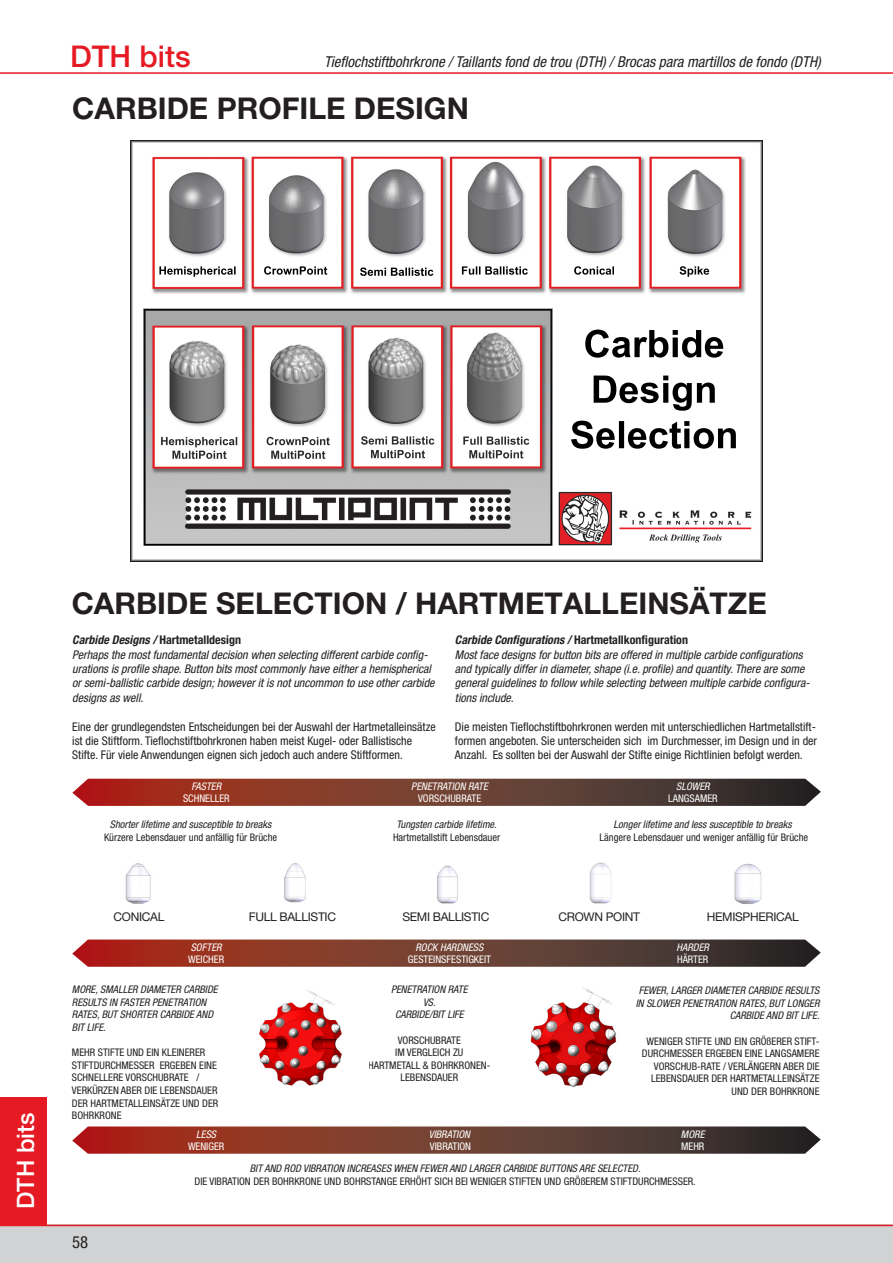
<style>
.page{position:relative;width:893px;height:1263px;background:#fff}
.page>*{position:absolute;margin:0;border:0;box-sizing:border-box;transform-origin:0 0}
.Kopfzeile{font:700 30px "Helvetica Neue LT Pro";color:#231f20}
.t1{font:500 30px "Helvetica Neue LT Pro";color:#e51a23}
.t2{font:500 24px "Helvetica Neue LT Pro";color:#fff}
.t3{font:condensed 16.8px "Helvetica Neue LT Pro";color:#231f20}
.t4{font:italic condensed 15px "Helvetica Neue LT Pro";color:#231f20}
.t5{font:italic condensed 12px/14.4px "Helvetica Neue LT Pro";color:#231f20}
.t6{font:condensed 12px/14.4px "Helvetica Neue LT Pro";color:#231f20}
.t7{font:700 condensed 12px "Helvetica Neue LT Pro";color:#231f20}
.Kopfzeile-2{font:12px "Helvetica Neue LT Pro";letter-spacing:-.025em;color:#231f20}
.t8{font:condensed 10.5px/12.6px "Helvetica Neue LT Pro";color:#231f20}
.t9{font:italic condensed 10.5px/12.6px "Helvetica Neue LT Pro";color:#231f20}
.t10{font:condensed 10.5px "Helvetica Neue LT Pro";color:#fff}
.t11{font:italic condensed 10.5px "Helvetica Neue LT Pro";color:#fff}
.s1{font-style:italic}
</style>
<div class="page">
<div style="left:0;top:1225px;width:893px;height:38px;background:#d1d2d3"></div>
<hr style="left:0;top:1225px;width:893px;height:1px;background:#e51a23">
<hr style="left:0;top:72px;width:893px;height:2px;background:#e51a23">
<img style="left:530px;top:987px;width:87px;height:100px">
<img style="left:125px;top:863px;width:26px;height:41px">
<img style="left:284px;top:863px;width:22px;height:40px">
<img style="left:734px;top:863px;width:28px;height:41px">
<img style="left:589px;top:862px;width:23px;height:42px">
<img style="left:437px;top:865px;width:21px;height:39px">
<svg style="left:72px;top:939px;width:749px;height:28px;background:#764035"></svg>
<svg style="left:72px;top:1126px;width:749px;height:28px;background:#764035"></svg>
<svg style="left:72px;top:779px;width:749px;height:27px;background:#723b30"></svg>
<img style="left:259px;top:990px;width:83px;height:96px">
<div style="left:0;top:1097px;width:47px;height:128px;background:#e51a23"></div>
<img style="left:131px;top:140px;width:631px;height:422px">
<img style="left:144px;top:309px;width:408px;height:237px">
<h1 class="t1" style="left:70px;top:38px;width:122px">DTH bits</h1>
<h3 class="t4" style="left:324px;top:53px;width:498px">Tieflochstiftbohrkrone / Taillants fond de trou (DTH) / Brocas para martillos de fondo (DTH)</h3>
<p class="Kopfzeile" style="left:72px;top:90px;width:398px">CARBIDE PROFILE DESIGN</p>
<p class="t2" style="left:11px;top:1209px;width:98px;rotate:-90deg">DTH bits</p>
<p class="Kopfzeile" style="left:72px;top:584px;width:696px">CARBIDE SELECTION / HARTMETALLEINSÄTZE</p>
<p class="t7" style="left:72px;top:633px;width:170px"><span class="s1">Carbide Designs /</span> Hartmetalldesign</p>
<p class="t5" style="left:72px;top:647px;width:364px">Perhaps the most fundamental decision when selecting different carbide config&shy;urations is profile shape. Button bits most commonly have either a hemispherical or semi-ballistic carbide design; however it is not uncommon to use other carbide designs as well.</p>
<p class="t6" style="left:72px;top:719px;width:365px">Eine der grundlegendsten Entscheidungen bei der Auswahl der Hartmetalleinsätze ist die Stiftform. Tieflochstiftbohrkronen haben meist Kugel- oder Ballistische<br>Stifte. Für viele Anwendungen eignen sich jedoch auch andere Stiftformen.</p>
<p class="t7" style="left:455px;top:633px;width:235px"><span class="s1">Carbide Configurations /</span> Hartmetallkonfiguration</p>
<p class="t5" style="left:455px;top:647px;width:356px">Most face designs for button bits are offered in multiple carbide configurations and typically differ in diameter, shape (i.e. profile) and quantity. There are some general guidelines to follow while selecting between multiple carbide configura&shy;tions include.</p>
<p class="t6" style="left:455px;top:719px;width:364px;text-align:justify">Die meisten Tieflochstiftbohrkronen werden mit unterschiedlichen Hartmetallstift&shy;formen angeboten. Sie unterscheiden sich im Durchmesser, im Design und in der Anzahl. Es sollten bei der Auswahl der Stifte einige Richtlinien befolgt werden.</p>
<p class="t11" style="left:191px;top:780px;width:31px">FASTER</p>
<p class="t10" style="left:183px;top:792px;width:48px">SCHNELLER</p>
<p class="t9" style="left:110px;top:818px;width:163px">Shorter lifetime and susceptible to breaks</p>
<p class="t8" style="left:104px;top:830px;width:175px">Kürzere Lebensdauer und anfällig für Brüche</p>
<p class="t11" style="left:411px;top:780px;width:78px">PENETRATION RATE</p>
<p class="t10" style="left:418px;top:792px;width:65px">VORSCHUBRATE</p>
<p class="t9" style="left:396px;top:818px;width:102px">Tungsten carbide lifetime.</p>
<p class="t8" style="left:393px;top:830px;width:109px">Hartmetallstift Lebensdauer</p>
<p class="t11" style="left:676px;top:780px;width:35px">SLOWER</p>
<p class="t10" style="left:668px;top:792px;width:51px">LANGSAMER</p>
<p class="t9" style="left:614px;top:818px;width:179px">Longer lifetime and less susceptible to breaks</p>
<p class="t8" style="left:599px;top:830px;width:210px">Längere Lebensdauer und weniger anfällig für Brüche</p>
<p class="Kopfzeile-2" style="left:114px;top:909px;width:52px">CONICAL</p>
<p class="Kopfzeile-2" style="left:249px;top:909px;width:89px">FULL BALLISTIC</p>
<p class="Kopfzeile-2" style="left:402px;top:909px;width:88px">SEMI BALLISTIC</p>
<p class="Kopfzeile-2" style="left:558px;top:909px;width:83px">CROWN POINT</p>
<p class="Kopfzeile-2" style="left:707px;top:909px;width:93px">HEMISPHERICAL</p>
<p class="t11" style="left:191px;top:941px;width:32px">SOFTER</p>
<p class="t10" style="left:188px;top:953px;width:37px">WEICHER</p>
<p class="t11" style="left:415px;top:941px;width:69px">ROCK HARDNESS</p>
<p class="t10" style="left:408px;top:953px;width:85px">GESTEINSFESTIGKEIT</p>
<p class="t11" style="left:676px;top:941px;width:34px">HARDER</p>
<p class="t10" style="left:677px;top:953px;width:33px">HÄRTER</p>
<p class="t9" style="left:72px;top:983px;width:147px">MORE, SMALLER DIAMETER CARBIDE<br>RESULTS IN FASTER PENETRATION<br>RATES, BUT SHORTER CARBIDE AND<br>BIT LIFE.</p>
<p class="t8" style="left:72px;top:1046px;width:148px">MEHR STIFTE UND EIN KLEINERER<br>STIFTDURCHMESSER ERGEBEN EINE<br>SCHNELLERE VORSCHUBRATE /<br>VERKÜRZEN ABER DIE LEBENSDAUER<br>DER HARTMETALLEINSÄTZE UND DER<br>BOHRKRONE</p>
<p class="t11" style="left:196px;top:1128px;width:22px">LESS</p>
<p class="t10" style="left:188px;top:1140px;width:38px">WENIGER</p>
<p class="t9" style="left:391px;top:983px;width:78px">PENETRATION RATE</p>
<p class="t9" style="left:423px;top:996px;width:14px">VS.</p>
<p class="t9" style="left:395px;top:1008px;width:70px">CARBIDE/BIT LIFE</p>
<p class="t8" style="left:398px;top:1033px;width:65px">VORSCHUBRATE</p>
<p class="t8" style="left:395px;top:1046px;width:70px">IM VERGLEICH ZU</p>
<p class="t8" style="left:368px;top:1059px;width:124px">HARTMETALL &amp; BOHRKRONEN-</p>
<p class="t8" style="left:400px;top:1071px;width:59px">LEBENSDAUER</p>
<p class="t11" style="left:429px;top:1128px;width:43px">VIBRATION</p>
<p class="t10" style="left:430px;top:1140px;width:43px">VIBRATION</p>
<p class="t9" style="left:636px;top:984px;width:185px;text-align:right">FEWER, LARGER DIAMETER CARBIDE RESULTS<br>IN SLOWER PENETRATION RATES, BUT LONGER<br>CARBIDE AND BIT LIFE.</p>
<p class="t8" style="left:642px;top:1034px;width:179px;text-align:right">WENIGER STIFTE UND EIN GRÖßERER STIFT-DURCHMESSER ERGEBEN EINE LANGSAMERE VORSCHUB-RATE / VERLÄNGERN ABER DIE LEBENSDAUER DER HARTMETALLEINSÄTZE UND DER BOHRKRONE</p>
<p class="t11" style="left:681px;top:1128px;width:25px">MORE</p>
<p class="t10" style="left:681px;top:1140px;width:25px">MEHR</p>
<h3 class="t3" style="left:72px;top:1232px;width:18px">58</h3>
<p class="t9" style="left:250px;top:1162px;width:392px">BIT AND ROD VIBRATION INCREASES WHEN FEWER AND LARGER CARBIDE BUTTONS ARE SELECTED.</p>
<p class="t8" style="left:195px;top:1175px;width:503px">DIE VIBRATION DER BOHRKRONE UND BOHRSTANGE ERHÖHT SICH BEI WENIGER STIFTEN UND GRÖßEREM STIFTDURCHMESSER.</p>
</div>
